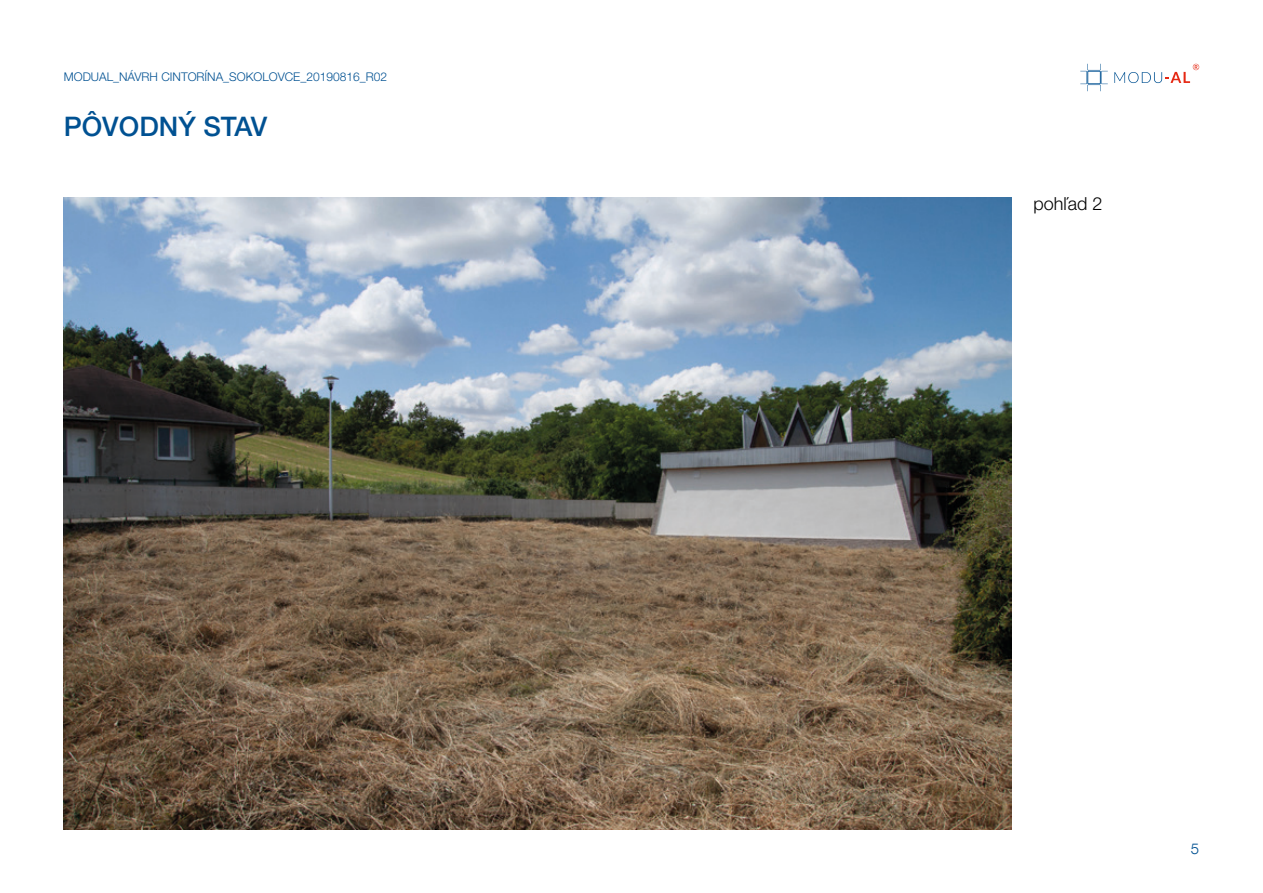
<style>
.page{position:relative;width:1263px;height:893px;background:#fff}
.page>*{position:absolute;margin:0;border:0;box-sizing:border-box;transform-origin:0 0}
.t1{font:500 27px "Helvetica Neue LT Pro";color:#005192}
.t2{font:300 18px "Helvetica Neue LT Pro";color:#000}
.t3{font:300 15px "Helvetica Neue LT Com";color:#005192}
.t4{font:300 12px "Helvetica Neue LT Pro";color:#005192}
</style>
<div class="page">
<svg style="left:1114px;top:64px;width:85px;height:19px"></svg>
<svg style="left:1080px;top:64px;width:28px;height:27px"></svg>
<img style="left:64px;top:198px;width:947px;height:631px">
<p class="t4" style="left:64px;top:69px;width:325px">MODUAL_NÁVRH CINTORÍNA_SOKOLOVCE_20190816_R02</p>
<p class="t1" style="left:64px;top:110px;width:205px">PÔVODNÝ STAV</p>
<p class="t2" style="left:1033px;top:193px;width:71px">pohľad 2</p>
<p class="t3" style="left:1191px;top:839px;width:10px">5</p>
</div>
